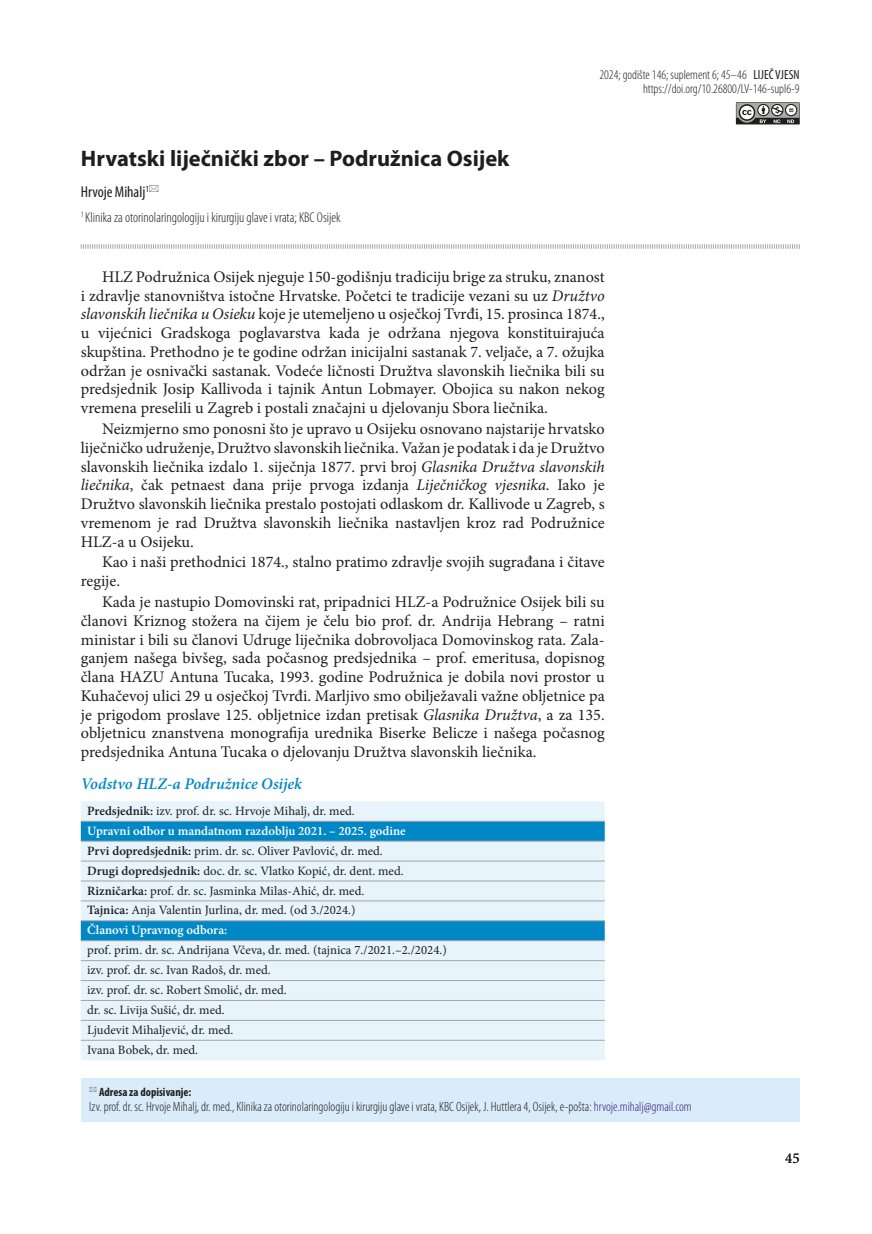
<style>
.page{position:relative;width:872px;height:1234px;background:#fff}
.page>*{position:absolute;margin:0;border:0;box-sizing:border-box;transform-origin:0 0}
.t1{font:700 22.5px "Myriad Pro";color:#1f1e1f}
.t2{font:16.2px/18.8px "Minion Pro";color:#1f1e1f;text-align:justify}
.t3{font:italic 600 16.2px "Minion Pro";color:#0087c5}
.t4{font:condensed 15.75px "Myriad Pro";color:#1f1e1f}
.t5{font:15px "Minion Pro";color:#1f1e1f}
.t6{font:300 condensed 14.25px "Myriad Pro";color:#1f1e1f}
.t7{font:300 condensed 13.5px "Myriad Pro";color:#1f1e1f}
.t8{font:300 condensed 13.2px/13.5px "Myriad Pro";color:#1f1e1f;text-align:right}
.t9{font:12.75px/20px "Minion Pro";color:#1f1e1f}
.t10{font:700 condensed 12px "Myriad Pro";color:#1f1e1f}
.s1{font-weight:400}
.s2{font-style:italic}
.s3{font-weight:600}
.s4{font-weight:600;color:#fff}
.s5{color:#371d7c}
</style>
<div class="page">
<svg style="left:736px;top:102px;width:63px;height:22px"></svg>
<div style="left:81px;top:1077px;width:718px;height:43px;background:#daebf9"></div>
<svg style="left:80px;top:244px;width:720px;height:5px"></svg>
<div style="left:81px;top:801px;width:523px;height:258px;background:#e8f4fc"></div>
<svg style="left:81px;top:821px;width:523px;height:119px;background:#9acee7"></svg>
<hr style="left:81px;top:820px;width:523px;height:1px;background:#a4a5a8">
<hr style="left:81px;top:840px;width:523px;height:1px;background:#a4a5a8">
<hr style="left:81px;top:860px;width:523px;height:1px;background:#a4a5a8">
<hr style="left:81px;top:880px;width:523px;height:1px;background:#a4a5a8">
<hr style="left:81px;top:900px;width:523px;height:1px;background:#a4a5a8">
<hr style="left:81px;top:920px;width:523px;height:1px;background:#a4a5a8">
<hr style="left:81px;top:940px;width:523px;height:1px;background:#a4a5a8">
<hr style="left:81px;top:960px;width:523px;height:1px;background:#a4a5a8">
<hr style="left:81px;top:979px;width:523px;height:1px;background:#a4a5a8">
<hr style="left:81px;top:999px;width:523px;height:1px;background:#a4a5a8">
<hr style="left:81px;top:1019px;width:523px;height:1px;background:#a4a5a8">
<hr style="left:81px;top:1039px;width:523px;height:1px;background:#a4a5a8">
<h1 class="t1" style="left:81px;top:143px;width:430px">Hrvatski liječnički zbor – Podružnica Osijek</h1>
<p class="t4" style="left:81px;top:182px;width:70px">Hrvoje Mihalj<sup>1</sup></p>
<p class="t6" style="left:81px;top:208px;width:261px"><sup>1</sup> Klinika za otorinolaringologiju i kirurgiju glave i vrata; KBC Osijek</p>
<p class="t8" style="left:599px;top:68px;width:202px">2024; godište 146; suplement 6; 45–46 <span class="s1">LIJEČ VJESN </span>https://doi.org/10.26800/LV-146-supl6-9</p>
<p class="t2" style="left:81px;top:267px;width:525px;text-indent:21px">HLZ Podružnica Osijek njeguje 150-godišnju tradiciju brige za struku, znanost i zdravlje stanovništva istočne Hrvatske. Početci te tradicije vezani su uz <span class="s2">Družtvo slavonskih liečnika u Osieku</span> koje je utemeljeno u osječkoj Tvrđi, 15. prosinca 1874., u vijećnici Gradskoga poglavarstva kada je održana njegova konstituirajuća skupština. Prethodno je te godine održan inicijalni sastanak 7. veljače, a 7. ožujka održan je osnivački sastanak. Vodeće ličnosti Družtva slavonskih liečnika bili su predsjednik Josip Kallivoda i tajnik Antun Lobmayer. Obojica su nakon nekog vremena preselili u Zagreb i postali značajni u djelovanju Sbora liečnika.</p>
<p class="t2" style="left:81px;top:419px;width:525px;text-indent:21px">Neizmjerno smo ponosni što je upravo u Osijeku osnovano najstarije hrvatsko liječničko udruženje, Družtvo slavonskih liečnika. Važan je podatak i da je Družtvo slavonskih liečnika izdalo 1. siječnja 1877. prvi broj <span class="s2">Glasnika Družtva slavonskih liečnika</span>, čak petnaest dana prije prvoga izdanja <span class="s2">Liječničkog vjesnika</span>. Iako je Družtvo slavonskih liečnika prestalo postojati odlaskom dr. Kallivode u Zagreb, s vremenom je rad Družtva slavonskih liečnika nastavljen kroz rad Podružnice HLZ-a u Osijeku.</p>
<p class="t2" style="left:81px;top:553px;width:525px;text-indent:21px">Kao i naši prethodnici 1874., stalno pratimo zdravlje svojih sugrađana i čitave regije.</p>
<p class="t2" style="left:81px;top:592px;width:525px;text-indent:21px">Kada je nastupio Domovinski rat, pripadnici HLZ-a Podružnice Osijek bili su članovi Kriznog stožera na čijem je čelu bio prof. dr. Andrija Hebrang – ratni ministar i bili su članovi Udruge liječnika dobrovoljaca Domovinskog rata. Zala&shy;ganjem našega bivšeg, sada počasnog predsjednika – prof. emeritusa, dopisnog člana HAZU Antuna Tucaka, 1993. godine Podružnica je dobila novi prostor u Kuhačevoj ulici 29 u osječkoj Tvrđi. Marljivo smo obilježavali važne obljetnice pa je prigodom proslave 125. obljetnice izdan pretisak <span class="s2">Glasnika Družtva</span>, a za 135. obljetnicu znanstvena monografija urednika Biserke Belicze i našega počasnog predsjednika Antuna Tucaka o djelovanju Družtva slavonskih liečnika.</p>
<p class="t3" style="left:81px;top:772px;width:222px">Vodstvo HLZ-a Podružnice Osijek</p>
<p class="t9" style="left:87px;top:800px;width:320px"><span class="s3">Predsjednik:</span> izv. prof. dr. sc. Hrvoje Mihalj, dr. med.<br><span class="s4">Upravni odbor u mandatnom razdoblju 2021. – 2025. godine </span><span class="s3">Prvi dopredsjednik:</span> prim. dr. sc. Oliver Pavlović, dr. med.<br><span class="s3">Drugi dopredsjednik:</span> doc. dr. sc. Vlatko Kopić, dr. dent. med.<br><span class="s3">Rizničarka:</span> prof. dr. sc. Jasminka Milas-Ahić, dr. med.<br><span class="s3">Tajnica:</span> Anja Valentin Jurlina, dr. med. (od 3./2024.)<br><span class="s4">Članovi Upravnog odbora:</span></p>
<p class="t9" style="left:87px;top:940px;width:361px">prof. prim. dr. sc. Andrijana Včeva, dr. med. (tajnica 7./2021.–2./2024.) izv. prof. dr. sc. Ivan Radoš, dr. med.<br>izv. prof. dr. sc. Robert Smolić, dr. med.<br>dr. sc. Livija Sušić, dr. med.<br>Ljudevit Mihaljević, dr. med.<br>Ivana Bobek, dr. med.</p>
<p class="t10" style="left:99px;top:1083px;width:94px">Adresa za dopisivanje:</p>
<p class="t7" style="left:89px;top:1097px;width:604px">Izv. prof. dr. sc. Hrvoje Mihalj, dr. med., Klinika za otorinolaringologiju i kirurgiju glave i vrata, KBC Osijek, J. Huttlera 4, Osijek, e-pošta: <span class="s5">hrvoje.mihalj@gmail.com</span></p>
<p class="t5" style="left:785px;top:1147px;width:16px">45</p>
</div>
